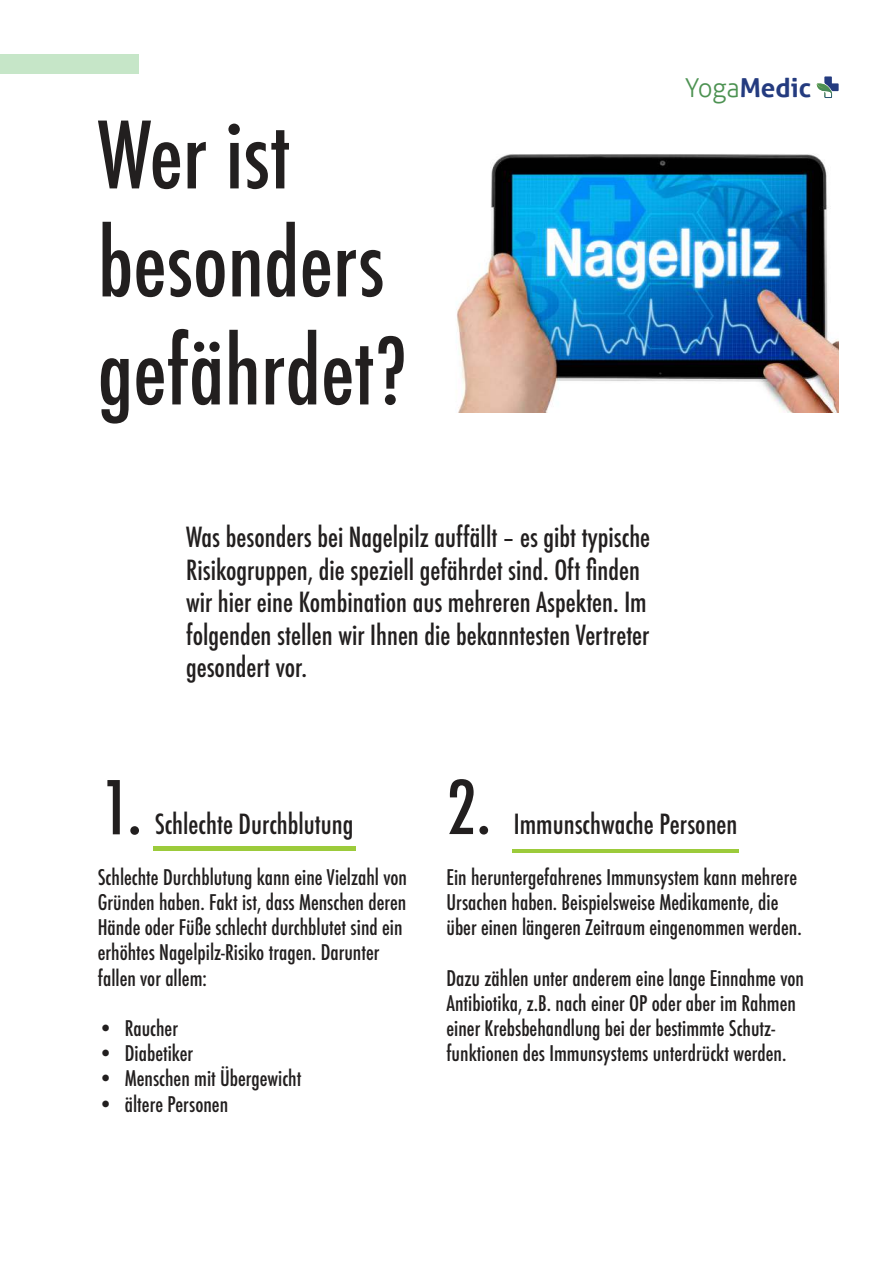
<style>
.page{position:relative;width:893px;height:1263px;background:#fff}
.page>*{position:absolute;margin:0;border:0;box-sizing:border-box;transform-origin:0 0}
.t1{font:500 condensed 90px/108px "Futura";color:#221f1f}
.t2{font:500 condensed 72px "Futura";color:#221f1f}
.t3{font:500 condensed 27px/32.4px "Futura";color:#221f1f}
.t4{font:700 26.1px "Aller";color:#243b7f}
.t5{font:500 condensed 21px/25.2px "Futura";color:#221f1f}
.s1{font-weight:300;color:#4d9252}
</style>
<div class="page">
<img style="left:457px;top:154px;width:382px;height:259px">
<svg style="left:824px;top:76px;width:15px;height:21px"></svg>
<img style="left:817px;top:83px;width:15px;height:15px">
<div style="left:0;top:54px;width:139px;height:20px;background:#c6e6c8"></div>
<div style="left:154px;top:846px;width:202px;height:5px;background:#9ccb3b"></div>
<hr style="left:512px;top:849px;width:226px;height:4px;background:#9ccb3b">
<h1 class="t1" style="left:98px;top:102px;width:311px">Wer ist besonders gefährdet?</h1>
<p class="t4" style="left:685px;top:73px;width:128px"><span class="s1">Yoga</span>Medic</p>
<p class="t3" style="left:186px;top:521px;width:466px">Was besonders bei Nagelpilz auffällt – es gibt typische Risikogruppen, die speziell gefährdet sind. Oft finden wir hier eine Kombination aus mehreren Aspekten. Im folgenden stellen wir Ihnen die bekanntesten Vertreter gesondert vor.</p>
<h2 class="t2" style="left:101px;top:766px;width:43px">1.</h2>
<p class="t3" style="left:155px;top:808px;width:200px">Schlechte Durchblutung</p>
<p class="t5" style="left:98px;top:865px;width:311px">Schlechte Durchblutung kann eine Vielzahl von Gründen haben. Fakt ist, dass Menschen deren Hände oder Füße schlecht durchblutet sind ein erhöhtes Nagelpilz-Risiko tragen. Darunter fallen vor allem:</p>
<p class="t5" style="left:98px;top:1016px;width:82px">• Raucher</p>
<p class="t5" style="left:98px;top:1041px;width:97px">• Diabetiker</p>
<p class="t5" style="left:98px;top:1066px;width:205px">• Menschen mit Übergewicht</p>
<p class="t5" style="left:98px;top:1091px;width:132px">• ältere Personen</p>
<h2 class="t2" style="left:446px;top:766px;width:46px">2.</h2>
<p class="t3" style="left:514px;top:808px;width:225px">Immunschwache Personen</p>
<p class="t5" style="left:446px;top:865px;width:357px">Ein heruntergefahrenes Immunsystem kann mehrere<br>Ursachen haben. Beispielsweise Medikamente, die über einen längeren Zeitraum eingenommen werden.</p>
<p class="t5" style="left:446px;top:965px;width:359px">Dazu zählen unter anderem eine lange Einnahme von Antibiotika, z.B. nach einer OP oder aber im Rahmen einer Krebsbehandlung bei der bestimmte Schutz&shy;funktionen des Immunsystems unterdrückt werden.</p>
</div>
